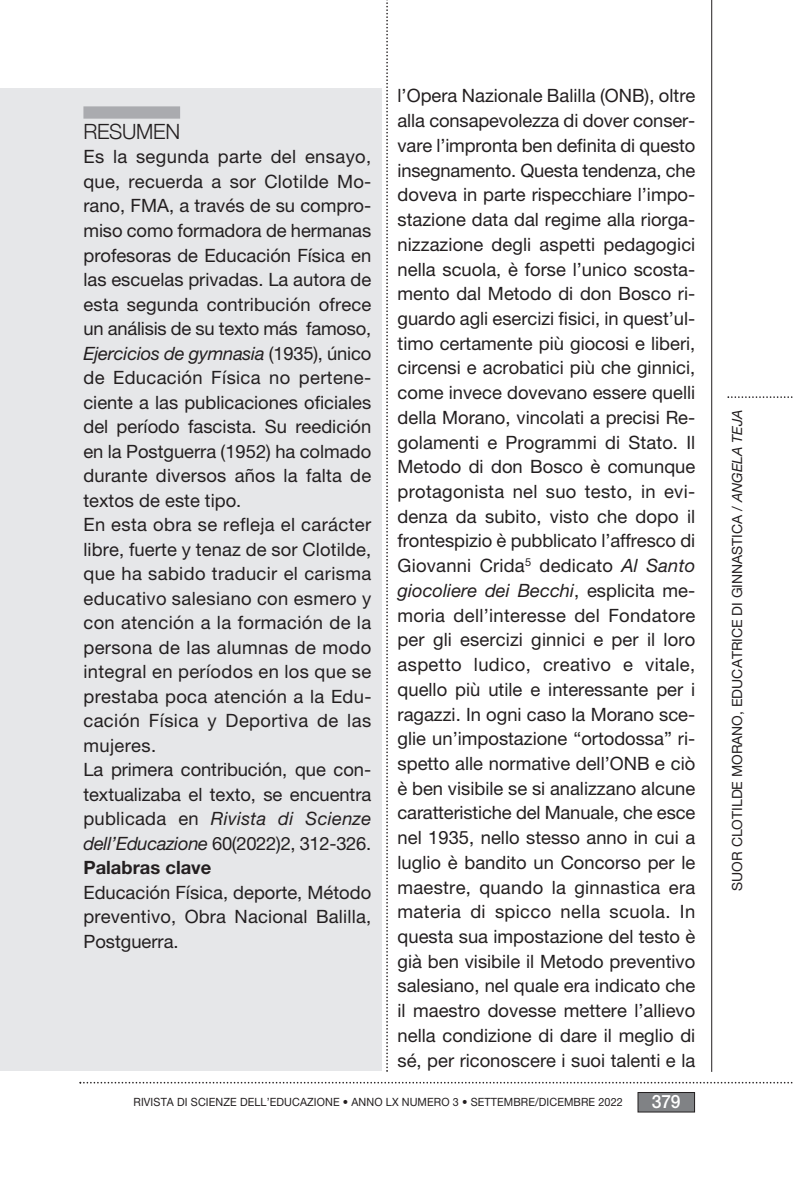
<style>
.page{position:relative;width:794px;height:1191px;background:#fff}
.page>*{position:absolute;margin:0;border:0;box-sizing:border-box;transform-origin:0 0}
.t1{font:300 21px "Helvetica Neue";letter-spacing:-.015em;color:#231f20}
.t2{font:18.38px/24.7px "Helvetica Neue LT Pro";color:#231f20;text-align:justify}
.t3{font:700 18.38px "Helvetica Neue LT Pro";color:#231f20}
.t4{font:500 18.38px "Helvetica Neue LT Pro";color:#fff;scale:.95 1}
.t5{font:14px "Helvetica Neue LT Pro";color:#231f20}
.t6{font:11.38px "Helvetica Neue LT Pro";letter-spacing:.01em;color:#231f20;scale:.95 1}
.s1{font-style:italic}
</style>
<div class="page">
<hr style="left:711px;top:0;width:1px;height:1071px;background:#231f20">
<svg style="left:386px;top:0;width:2px;height:1071px"></svg>
<div style="left:638px;top:1092px;width:56px;height:20px;background:#808285"></div>
<div style="left:638px;top:1092px;width:56px;height:20px;border:1px solid #231f20"></div>
<svg style="left:79px;top:1081px;width:714px;height:2px"></svg>
<svg style="left:727px;top:396px;width:66px;height:2px"></svg>
<div style="left:0;top:88px;width:381px;height:983px;background:#e6e7e9"></div>
<div style="left:83px;top:106px;width:97px;height:13px;background:#aaabaf"></div>
<p class="t2" style="left:397px;top:85px;width:299px">l’Opera Nazionale Balilla (ONB), oltre alla consapevolezza di dover conser&shy;vare l’impronta ben definita di questo insegnamento. Questa tendenza, che doveva in parte rispecchiare l’impo&shy;stazione data dal regime alla riorga&shy;nizzazione degli aspetti pedagogici nella scuola, è forse l’unico scosta&shy;mento dal Metodo di don Bosco ri&shy;guardo agli esercizi fisici, in quest’ul&shy;timo certamente più giocosi e liberi, circensi e acrobatici più che ginnici, come invece dovevano essere quelli della Morano, vincolati a precisi Re&shy;golamenti e Programmi di Stato. Il Metodo di don Bosco è comunque protagonista nel suo testo, in evi&shy;denza da subito, visto che dopo il frontespizio è pubblicato l’affresco di Giovanni Crida<sup>5</sup> dedicato <span class="s1">Al Santo giocoliere dei Becchi</span>, esplicita me&shy;moria dell’interesse del Fondatore per gli esercizi ginnici e per il loro aspetto ludico, creativo e vitale, quello più utile e interessante per i ragazzi. In ogni caso la Morano sce&shy;glie un’impostazione “ortodossa” ri&shy;spetto alle normative dell’ONB e ciò è ben visibile se si analizzano alcune caratteristiche del Manuale, che esce nel 1935, nello stesso anno in cui a luglio è bandito un Concorso per le maestre, quando la ginnastica era materia di spicco nella scuola. In questa sua impostazione del testo è già ben visibile il Metodo preventivo salesiano, nel quale era indicato che il maestro dovesse mettere l’allievo nella condizione di dare il meglio di sé, per riconoscere i suoi talenti e la</p>
<p class="t4" style="left:652px;top:1095px;width:32px">379</p>
<p class="t1" style="left:83px;top:119px;width:98px">RESUMEN</p>
<p class="t2" style="left:83px;top:147px;width:289px">Es la segunda parte del ensayo, que, recuerda a sor Clotilde Mo&shy;rano, FMA, a través de su compro&shy;miso como formadora de hermanas profesoras de Educación Física en las escuelas privadas. La autora de esta segunda contribución ofrece un análisis de su texto más famoso, <span class="s1">Ejercicios de gymnasia</span> (1935), único de Educación Física no pertene&shy;ciente a las publicaciones oficiales del período fascista. Su reedición en la Postguerra (1952) ha colmado durante diversos años la falta de textos de este tipo.</p>
<p class="t2" style="left:83px;top:514px;width:290px">En esta obra se refleja el carácter libre, fuerte y tenaz de sor Clotilde, que ha sabido traducir el carisma educativo salesiano con esmero y con atención a la formación de la persona de las alumnas de modo integral en períodos en los que se prestaba poca atención a la Edu&shy;cación Física y Deportiva de las mujeres.</p>
<p class="t2" style="left:83px;top:759px;width:289px">La primera contribución, que con&shy;textualizaba el texto, se encuentra publicada en <span class="s1">Rivista di Scienze dell’Educazione</span> 60(2022)2, 312-326.</p>
<p class="t3" style="left:83px;top:861px;width:129px">Palabras clave</p>
<p class="t2" style="left:83px;top:882px;width:289px">Educación Física, deporte, Método preventivo, Obra Nacional Balilla, Postguerra.</p>
<p class="t6" style="left:133px;top:1098px;width:516px">RIVISTA DI SCIENZE DELL’EDUCAZIONE • ANNO LX NUMERO 3 • SETTEMBRE/DICEMBRE 2022</p>
<p class="t5" style="left:732px;top:890px;width:483px;rotate:-90deg">SUOR CLOTILDE MORANO, EDUCATRICE DI GINNASTICA / <span class="s1">ANGELA TEJA</span></p>
</div>
